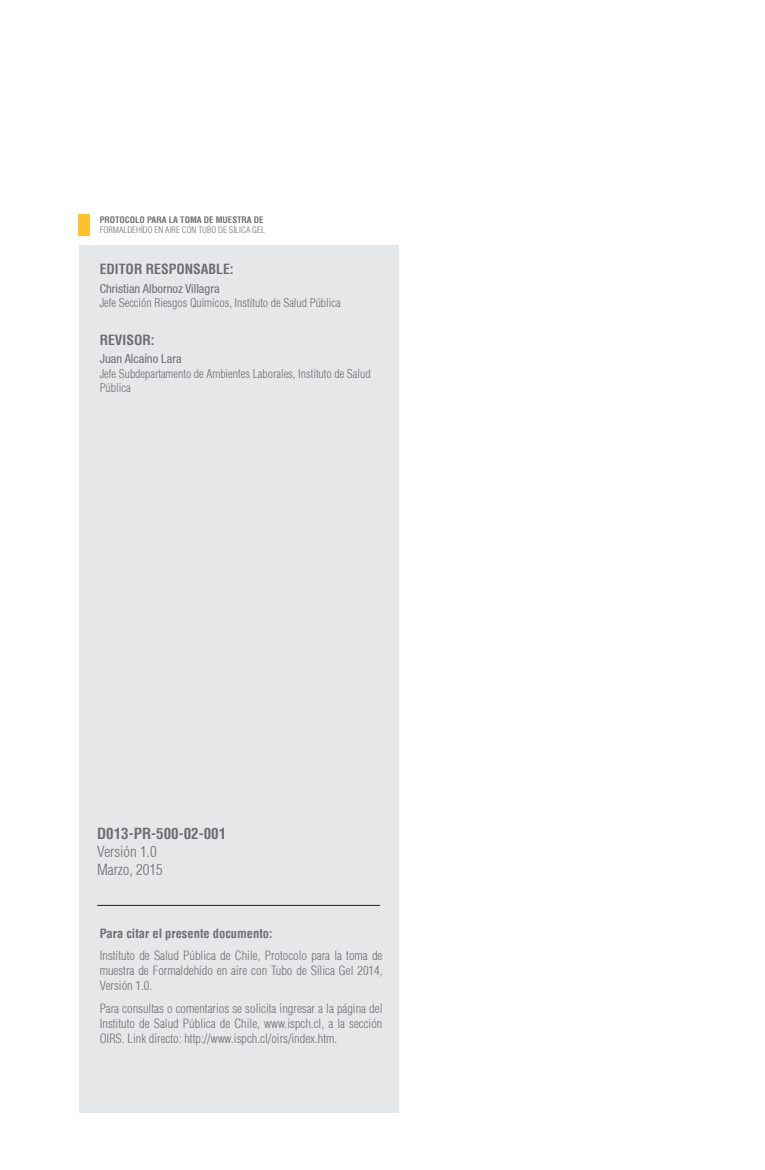
<style>
.page{position:relative;width:765px;height:1170px;background:#fff}
.page>*{position:absolute;margin:0;border:0;box-sizing:border-box;transform-origin:0 0}
.texto_normal{font:300 condensed 15px "Helvetica";color:#6c6d70}
.texto_normal-2{font:700 condensed 15px "Helvetica";color:#6c6d70}
.titulo{font:700 condensed 13.75px "Helvetica";color:#6c6d70}
.texto_normal-3{font:300 condensed 12.5px/15px "Helvetica";color:#6c6d70;text-align:justify}
.nombre{font:condensed 12.5px "Helvetica 57";color:#6c6d70}
.texto_normal-4{font:700 condensed 12.5px "Helvetica";color:#6c6d70}
.texto_bajada{font:300 condensed 11.88px/14.2px "Helvetica";color:#6c6d70}
.titulo_00{font:300 condensed 8.75px "Helvetica";color:#6c6d70}
.titulo_00-2{font:700 condensed 8.75px "Helvetica";color:#6c6d70}
</style>
<div class="page">
<div style="left:79px;top:245px;width:319px;height:868px;background:#e6e7e9"></div>
<div style="left:79px;top:214px;width:11px;height:21px;background:#fec231"></div>
<hr style="left:97px;top:905px;width:283px;height:1px;background:#231f20">
<p class="titulo_00-2" style="left:100px;top:214px;width:166px">PROTOCOLO PARA LA TOMA DE MUESTRA DE</p>
<p class="titulo_00" style="left:100px;top:225px;width:167px">FORMALDEHÍDO EN AIRE CON TUBO DE SÍLICA GEL</p>
<p class="titulo" style="left:100px;top:260px;width:136px">EDITOR RESPONSABLE:</p>
<p class="nombre" style="left:100px;top:281px;width:121px">Christian Albornoz Villagra</p>
<p class="texto_bajada" style="left:100px;top:295px;width:243px">Jefe Sección Riesgos Químicos, Instituto de Salud Pública</p>
<p class="titulo" style="left:100px;top:331px;width:57px">REVISOR:</p>
<p class="nombre" style="left:100px;top:352px;width:83px">Juan Alcaíno Lara</p>
<p class="texto_bajada" style="left:100px;top:366px;width:273px">Jefe Subdepartamento de Ambientes Laborales, Instituto de Salud<br>Pública</p>
<p class="texto_normal-2" style="left:97px;top:823px;width:131px">D013-PR-500-02-001</p>
<p class="texto_normal" style="left:97px;top:841px;width:61px">Versión 1.0</p>
<p class="texto_normal" style="left:97px;top:859px;width:67px">Marzo, 2015</p>
<p class="texto_normal-4" style="left:100px;top:925px;width:174px">Para citar el presente documento:</p>
<p class="texto_normal-3" style="left:100px;top:948px;width:284px">Instituto de Salud Pública de Chile, Protocolo para la toma de muestra de Formaldehído en aire con Tubo de Sílica Gel 2014, Versión 1.0.</p>
<p class="texto_normal-3" style="left:100px;top:1000px;width:284px">Para consultas o comentarios se solicita ingresar a la página del Instituto de Salud Pública de Chile, www.ispch.cl, a la sección OIRS. Link directo: http://www.ispch.cl/oirs/index.htm.</p>
</div>
